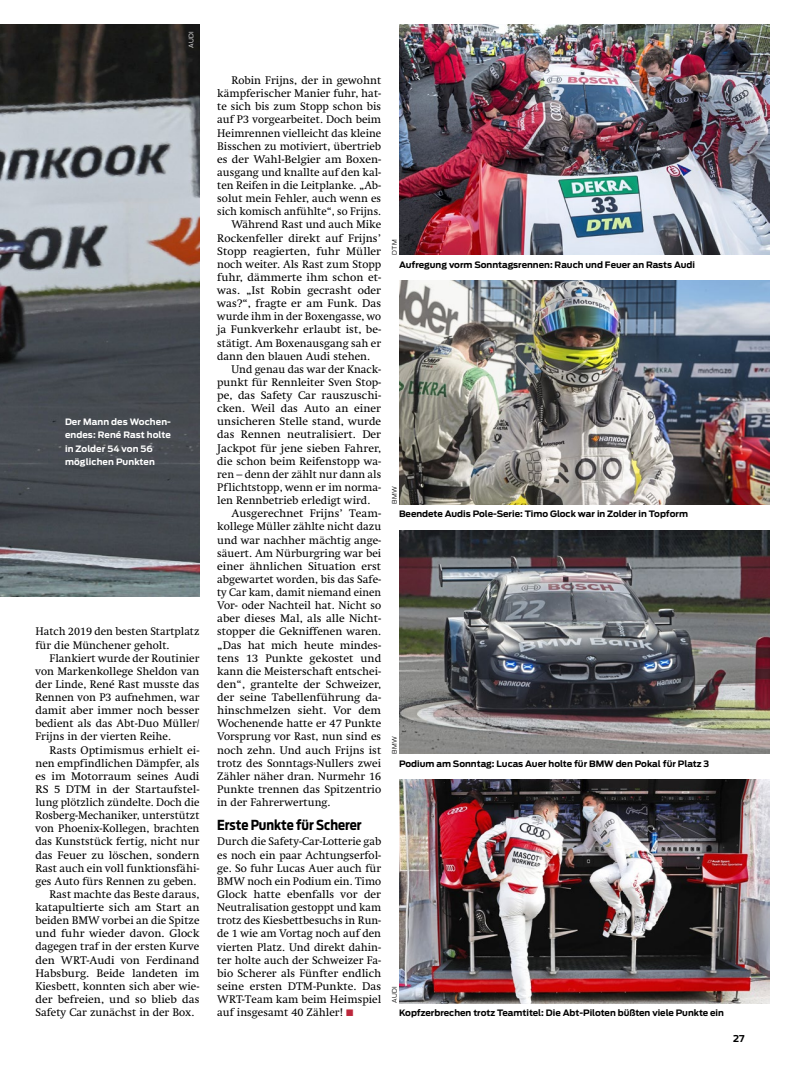
<style>
.page{position:relative;width:798px;height:1081px;background:#fff}
.page>*{position:absolute;margin:0;border:0;box-sizing:border-box;transform-origin:0 0}
.t1{font:700 13.75px "Antenna Condensed";color:#000}
.t2{font:11.25px/13.1px "Swift LT Std";color:#000;text-align:justify}
.t3{font:700 9.38px "Antenna";color:#000}
.t4{font:700 8.75px "Antenna";color:#000}
.t5{font:700 8.75px/13.1px "Antenna";letter-spacing:.01em;color:#fff}
.t6{font:300 6.25px "Antenna";letter-spacing:.05em;color:#000}
.t7{font:300 6.25px "Antenna";color:#fff}
.s1{color:#bc273c}
</style>
<div class="page">
<img style="left:0;top:25px;width:199px;height:571px">
<img style="left:399px;top:281px;width:370px;height:223px">
<img style="left:399px;top:530px;width:370px;height:223px">
<img style="left:399px;top:780px;width:370px;height:223px">
<img style="left:399px;top:25px;width:370px;height:230px">
<p class="t7" style="left:187px;top:48px;width:18px;rotate:-90deg">AUDI</p>
<p class="t5" style="left:65px;top:416px;width:107px">Der Mann des Wochen&shy;endes: René Rast holte in Zolder 54 von 56 möglichen Punkten</p>
<p class="t2" style="left:35px;top:625px;width:165px">Hatch 2019 den besten Startplatz für die Münchener geholt.</p>
<p class="t2" style="left:35px;top:651px;width:165px;text-indent:14px">Flankiert wurde der Routinier von Markenkollege Sheldon van der Linde, René Rast musste das Rennen von P3 aufnehmen, war damit aber immer noch besser bedient als das Abt-Duo Müller/ Frijns in der vierten Reihe.</p>
<p class="t2" style="left:50px;top:743px;width:151px">Rasts Optimismus erhielt ei-</p>
<p class="t2" style="left:35px;top:756px;width:165px">nen empfindlichen Dämpfer, als</p>
<p class="t2" style="left:35px;top:769px;width:165px">es im Motorraum seines Audi</p>
<p class="t2" style="left:35px;top:783px;width:165px">RS 5 DTM in der Startaufstel-</p>
<p class="t2" style="left:35px;top:796px;width:165px">lung plötzlich zündelte. Doch die</p>
<p class="t2" style="left:35px;top:809px;width:165px">Rosberg-Mechaniker, unterstützt</p>
<p class="t2" style="left:35px;top:822px;width:165px">von Phoenix-Kollegen, brachten</p>
<p class="t2" style="left:35px;top:835px;width:165px">das Kunststück fertig, nicht nur</p>
<p class="t2" style="left:35px;top:848px;width:165px">das Feuer zu löschen, sondern</p>
<p class="t2" style="left:35px;top:861px;width:165px">Rast auch ein voll funktionsfähi-</p>
<p class="t2" style="left:35px;top:874px;width:163px">ges Auto fürs Rennen zu geben.</p>
<p class="t2" style="left:50px;top:888px;width:151px">Rast machte das Beste daraus,</p>
<p class="t2" style="left:35px;top:901px;width:165px">katapultierte sich am Start an</p>
<p class="t2" style="left:35px;top:914px;width:165px">beiden BMW vorbei an die Spitze</p>
<p class="t2" style="left:35px;top:927px;width:165px">und fuhr wieder davon. Glock</p>
<p class="t2" style="left:35px;top:940px;width:165px">dagegen traf in der ersten Kurve</p>
<p class="t2" style="left:35px;top:953px;width:165px">den WRT-Audi von Ferdinand</p>
<p class="t2" style="left:35px;top:966px;width:165px">Habsburg. Beide landeten im</p>
<p class="t2" style="left:35px;top:979px;width:165px">Kiesbett, konnten sich aber wie-</p>
<p class="t2" style="left:35px;top:993px;width:165px">der befreien, und so blieb das</p>
<p class="t2" style="left:35px;top:1006px;width:160px">Safety Car zunächst in der Box.</p>
<p class="t2" style="left:231px;top:74px;width:151px">Robin Frijns, der in gewohnt</p>
<p class="t2" style="left:217px;top:87px;width:165px">kämpferischer Manier fuhr, hat-</p>
<p class="t2" style="left:217px;top:100px;width:165px">te sich bis zum Stopp schon bis</p>
<p class="t2" style="left:217px;top:113px;width:165px">auf P3 vorgearbeitet. Doch beim</p>
<p class="t2" style="left:217px;top:126px;width:165px">Heimrennen vielleicht das kleine</p>
<p class="t2" style="left:217px;top:139px;width:165px">Bisschen zu motiviert, übertrieb</p>
<p class="t2" style="left:217px;top:153px;width:165px">es der Wahl-Belgier am Boxen-</p>
<p class="t2" style="left:217px;top:166px;width:165px">ausgang und knallte auf den kal-</p>
<p class="t2" style="left:217px;top:179px;width:165px">ten Reifen in die Leitplanke. „Ab-</p>
<p class="t2" style="left:217px;top:192px;width:165px">solut mein Fehler, auch wenn es</p>
<p class="t2" style="left:217px;top:205px;width:165px">sich komisch anfühlte“, so Frijns.</p>
<p class="t2" style="left:231px;top:218px;width:151px">Während Rast und auch Mike</p>
<p class="t2" style="left:217px;top:231px;width:165px">Rockenfeller direkt auf Frijns’</p>
<p class="t2" style="left:217px;top:244px;width:165px">Stopp reagierten, fuhr Müller</p>
<p class="t2" style="left:217px;top:258px;width:165px">noch weiter. Als Rast zum Stopp</p>
<p class="t2" style="left:217px;top:271px;width:165px">fuhr, dämmerte ihm schon et-</p>
<p class="t2" style="left:217px;top:284px;width:165px">was. „Ist Robin gecrasht oder</p>
<p class="t2" style="left:217px;top:297px;width:165px">was?“, fragte er am Funk. Das</p>
<p class="t2" style="left:217px;top:310px;width:165px">wurde ihm in der Boxengasse, wo</p>
<p class="t2" style="left:217px;top:323px;width:165px">ja Funkverkehr erlaubt ist, be-</p>
<p class="t2" style="left:217px;top:336px;width:165px">stätigt. Am Boxenausgang sah er</p>
<p class="t2" style="left:217px;top:349px;width:154px">dann den blauen Audi stehen.</p>
<p class="t2" style="left:231px;top:363px;width:151px">Und genau das war der Knack-</p>
<p class="t2" style="left:217px;top:376px;width:165px">punkt für Rennleiter Sven Stop-</p>
<p class="t2" style="left:217px;top:389px;width:165px">pe, das Safety Car rauszuschi-</p>
<p class="t2" style="left:217px;top:402px;width:165px">cken. Weil das Auto an einer</p>
<p class="t2" style="left:217px;top:415px;width:165px">unsicheren Stelle stand, wurde</p>
<p class="t2" style="left:217px;top:428px;width:165px">das Rennen neutralisiert. Der</p>
<p class="t2" style="left:217px;top:441px;width:165px">Jackpot für jene sieben Fahrer,</p>
<p class="t2" style="left:217px;top:454px;width:165px">die schon beim Reifenstopp wa-</p>
<p class="t2" style="left:217px;top:468px;width:165px">ren – denn der zählt nur dann als</p>
<p class="t2" style="left:217px;top:481px;width:165px">Pflichtstopp, wenn er im norma-</p>
<p class="t2" style="left:217px;top:494px;width:155px">len Rennbetrieb erledigt wird.</p>
<p class="t2" style="left:231px;top:507px;width:151px">Ausgerechnet Frijns’ Team-</p>
<p class="t2" style="left:217px;top:520px;width:165px">kollege Müller zählte nicht dazu</p>
<p class="t2" style="left:217px;top:533px;width:165px">und war nachher mächtig ange-</p>
<p class="t2" style="left:217px;top:546px;width:165px">säuert. Am Nürburgring war bei</p>
<p class="t2" style="left:217px;top:559px;width:165px">einer ähnlichen Situation erst</p>
<p class="t2" style="left:217px;top:573px;width:165px">abgewartet worden, bis das Safe-</p>
<p class="t2" style="left:217px;top:586px;width:165px">ty Car kam, damit niemand einen</p>
<p class="t2" style="left:217px;top:599px;width:165px">Vor- oder Nachteil hat. Nicht so</p>
<p class="t2" style="left:217px;top:612px;width:165px">aber dieses Mal, als alle Nicht-</p>
<p class="t2" style="left:217px;top:625px;width:165px">stopper die Gekniffenen waren.</p>
<p class="t2" style="left:217px;top:638px;width:165px">„Das hat mich heute mindes-</p>
<p class="t2" style="left:217px;top:651px;width:165px">tens 13 Punkte gekostet und</p>
<p class="t2" style="left:217px;top:664px;width:165px">kann die Meisterschaft entschei-</p>
<p class="t2" style="left:217px;top:678px;width:165px">den“, grantelte der Schweizer,</p>
<p class="t2" style="left:217px;top:691px;width:165px">der seine Tabellenführung da-</p>
<p class="t2" style="left:217px;top:704px;width:165px">hinschmelzen sieht. Vor dem</p>
<p class="t2" style="left:217px;top:717px;width:165px">Wochenende hatte er 47 Punkte</p>
<p class="t2" style="left:217px;top:730px;width:165px">Vorsprung vor Rast, nun sind es</p>
<p class="t2" style="left:217px;top:743px;width:165px">noch zehn. Und auch Frijns ist</p>
<p class="t2" style="left:217px;top:756px;width:165px">trotz des Sonntags-Nullers zwei</p>
<p class="t2" style="left:217px;top:769px;width:165px">Zähler näher dran. Nurmehr 16</p>
<p class="t2" style="left:217px;top:783px;width:165px">Punkte trennen das Spitzentrio</p>
<p class="t2" style="left:217px;top:796px;width:115px">in der Fahrerwertung.</p>
<p class="t1" style="left:217px;top:815px;width:146px">Erste Punkte für Scherer</p>
<p class="t2" style="left:217px;top:835px;width:165px">Durch die Safety-Car-Lotterie gab es noch ein paar Achtungserfol&shy;ge. So fuhr Lucas Auer auch für BMW noch ein Podium ein. Timo Glock hatte ebenfalls vor der Neutralisation gestoppt und kam trotz des Kiesbettbesuchs in Run&shy;de 1 wie am Vortag noch auf den vierten Platz. Und direkt dahin&shy;ter holte auch der Schweizer Fa&shy;bio Scherer als Fünfter endlich seine ersten DTM-Punkte. Das WRT-Team kam beim Heimspiel auf insgesamt 40 Zähler! <span class="s1">■</span></p>
<p class="t6" style="left:390px;top:255px;width:17px;rotate:-90deg">DTM</p>
<p class="t4" style="left:399px;top:259px;width:297px">Aufregung vorm Sonntagsrennen: Rauch und Feuer an Rasts Audi</p>
<p class="t6" style="left:390px;top:504px;width:19px;rotate:-90deg">BMW</p>
<p class="t4" style="left:399px;top:509px;width:290px">Beendete Audis Pole-Serie: Timo Glock war in Zolder in Topform</p>
<p class="t6" style="left:390px;top:753px;width:19px;rotate:-90deg">BMW</p>
<p class="t4" style="left:399px;top:758px;width:311px">Podium am Sonntag: Lucas Auer holte für BMW den Pokal für Platz 3</p>
<p class="t6" style="left:390px;top:1003px;width:18px;rotate:-90deg">AUDI</p>
<p class="t4" style="left:399px;top:1007px;width:326px">Kopfzerbrechen trotz Teamtitel: Die Abt-Piloten büßten viele Punkte ein</p>
<p class="t3" style="left:733px;top:1033px;width:13px">27</p>
</div>
